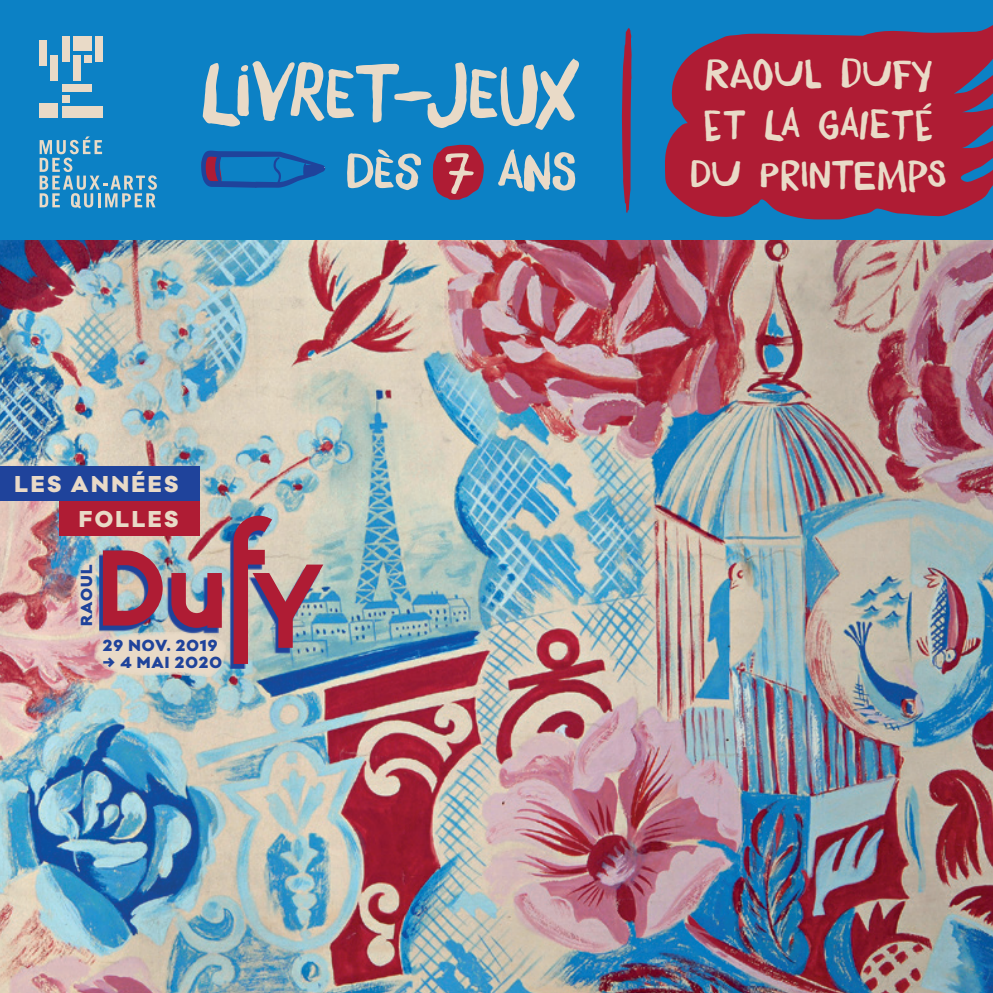
<style>
.page{position:relative;width:993px;height:993px;background:#fff}
.page>*{position:absolute;margin:0;border:0;box-sizing:border-box;transform-origin:0 0}
.t1{font:73.5px "Daft Brush";color:#e9dac7;scale:1.3 1}
.t2{font:46.55px "Daft Brush";color:#e9dac7;scale:1.4 1}
.titre{font:36.23px/50.2px "Daft Brush";letter-spacing:.02em;color:#e9dac7;text-align:center;scale:1.3 1}
.t3{font:800 21px "Galano Classic";letter-spacing:.12em;color:#e9dac7}
.t4{font:800 14.7px "Galano Classic";letter-spacing:.07em;color:#1f439b}
</style>
<div class="page">
<div style="left:0;top:0;width:992px;height:241px;background:#0c81c5"></div>
<div style="left:51px;top:55px;width:7px;height:26px;background:#e9dac7"></div>
<div style="left:40px;top:40px;width:7px;height:26px;background:#e9dac7"></div>
<div style="left:40px;top:103px;width:18px;height:15px;background:#e9dac7"></div>
<div style="left:62px;top:84px;width:29px;height:8px;background:#e9dac7"></div>
<div style="left:62px;top:96px;width:7px;height:7px;background:#e9dac7"></div>
<div style="left:62px;top:107px;width:41px;height:11px;background:#e9dac7"></div>
<div style="left:95px;top:36px;width:8px;height:26px;background:#e9dac7"></div>
<div style="left:73px;top:55px;width:7px;height:26px;background:#e9dac7"></div>
<div style="left:73px;top:36px;width:18px;height:15px;background:#e9dac7"></div>
<div style="left:62px;top:36px;width:7px;height:26px;background:#e9dac7"></div>
<div style="left:84px;top:55px;width:7px;height:7px;background:#e9dac7"></div>
<svg style="left:40px;top:136px;width:117px;height:72px"></svg>
<img style="left:0;top:241px;width:992px;height:751px">
<svg style="left:433px;top:144px;width:50px;height:56px"></svg>
<svg style="left:201px;top:150px;width:124px;height:38px"></svg>
<svg style="left:621px;top:28px;width:10px;height:185px"></svg>
<svg style="left:665px;top:25px;width:327px;height:194px;background:#992947"></svg>
<div style="left:0;top:466px;width:199px;height:35px;background:#1f439b"></div>
<div style="left:59px;top:501px;width:140px;height:34px;background:#af1c34"></div>
<img style="left:75px;top:515px;width:248px;height:164px">
<p class="t1" style="left:201px;top:43px;width:292px">LIVRET-JEUX</p>
<p class="t2" style="left:346px;top:140px;width:166px">DÈS 7 ANS</p>
<p class="t3" style="left:15px;top:469px;width:165px">LES ANNÉES</p>
<p class="t3" style="left:79px;top:504px;width:101px">FOLLES</p>
<p class="t4" style="left:77px;top:626px;width:63px;rotate:-90deg">RAOUL</p>
<p class="t4" style="left:103px;top:634px;width:116px">29 NOV. 2019</p>
<p class="t4" style="left:103px;top:652px;width:121px">→ 4 MAI 2020</p>
<p class="titre" style="left:690px;top:50px;width:198px">RAOUL DUFY<br>ET LA GAIETÉ<br>DU PRINTEMPS</p>
</div>
